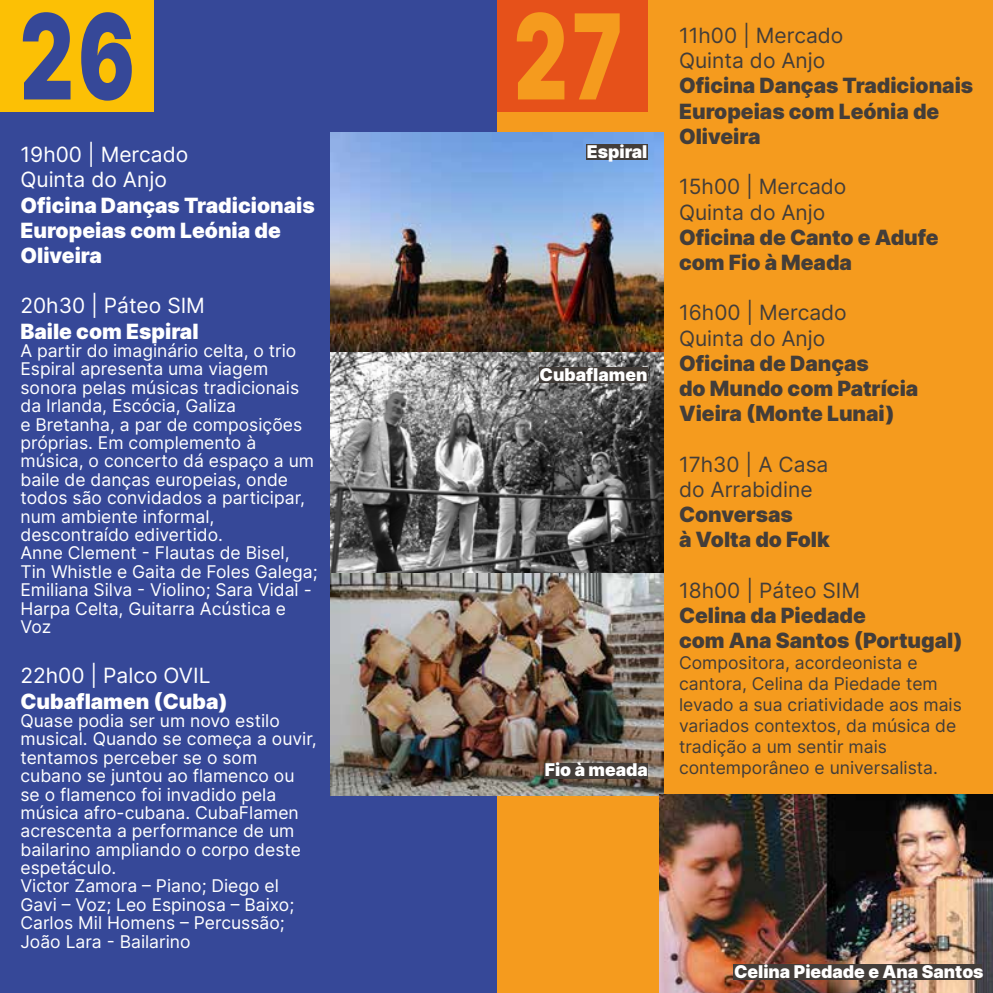
<style>
.page{position:relative;width:993px;height:993px;background:#fff}
.page>*{position:absolute;margin:0;border:0;box-sizing:border-box;transform-origin:0 0}
.t1{font:900 118.3px "Inter";color:#364898;scale:.7 1}
.t2{font:900 118.3px "Inter";color:#f59b1e;scale:.7 1}
.t3{font:900 21px/25.2px "Inter";color:#433d39}
.t4{font:21px/25.2px "Inter";color:#433d39}
.t5{font:900 21px/25.2px "Inter";color:#fff}
.t6{font:21px/25.2px "Inter";color:#fff}
.t7{font:17.5px/18.4px "Inter";color:#fff}
.t8{font:17.5px/21px "Inter";color:#433d39}
.t9{font:900 17.5px "Inter";color:#fff}
</style>
<div class="page">
<div style="left:496px;top:0;width:496px;height:992px;background:#f59b1e"></div>
<div style="left:0;top:0;width:496px;height:992px;background:#364898"></div>
<div style="left:0;top:0;width:153px;height:111px;background:#fcc005"></div>
<div style="left:496px;top:0;width:151px;height:111px;background:#e6511a"></div>
<img style="left:330px;top:132px;width:333px;height:663px">
<img style="left:659px;top:794px;width:333px;height:198px">
<div style="left:586px;top:144px;width:61px;height:16px;background:#433d39"></div>
<div style="left:538px;top:367px;width:109px;height:15px;background:#433d39"></div>
<div style="left:733px;top:963px;width:248px;height:16px;background:#433d39"></div>
<div style="left:544px;top:762px;width:103px;height:16px;background:#433d39"></div>
<h1 class="t1" style="left:20px;top:-30px;width:166px">26</h1>
<h1 class="t2" style="left:513px;top:-30px;width:157px">27</h1>
<p class="t6" style="left:20px;top:141px;width:169px">19h00 | Mercado<br>Quinta do Anjo</p>
<p class="t5" style="left:20px;top:192px;width:295px">Oficina Danças Tradicionais<br>Europeias com Leónia de<br>Oliveira</p>
<p class="t6" style="left:20px;top:292px;width:186px">20h30 | Páteo SIM</p>
<p class="t5" style="left:20px;top:318px;width:179px">Baile com Espiral</p>
<p class="t7" style="left:20px;top:341px;width:298px">A partir do imaginário celta, o trio<br>Espiral apresenta uma viagem sonora pelas músicas tradicionais da Irlanda, Escócia, Galiza<br>e Bretanha, a par de composições próprias. Em complemento à música, o concerto dá espaço a um baile de danças europeias, onde todos são convidados a participar, num ambiente informal, descontraído edivertido.<br>Anne Clement - Flautas de Bisel,<br>Tin Whistle e Gaita de Foles Galega;<br>Emiliana Silva - Violino; Sara Vidal -<br>Harpa Celta, Guitarra Acústica e<br>Voz</p>
<p class="t6" style="left:20px;top:662px;width:191px">22h00 | Palco OVIL</p>
<p class="t5" style="left:20px;top:687px;width:209px">Cubaflamen (Cuba)</p>
<p class="t7" style="left:20px;top:710px;width:298px">Quase podia ser um novo estilo musical. Quando se começa a ouvir, tentamos perceber se o som cubano se juntou ao flamenco ou se o flamenco foi invadido pela música afro-cubana. CubaFlamen acrescenta a performance de um bailarino ampliando o corpo deste espetáculo.<br>Victor Zamora – Piano; Diego el<br>Gavi – Voz; Leo Espinosa – Baixo;<br>Carlos Mil Homens – Percussão;<br>João Lara - Bailarino</p>
<p class="t9" style="left:586px;top:139px;width:62px">Espiral</p>
<p class="t9" style="left:539px;top:361px;width:109px">Cubaflamen</p>
<p class="t9" style="left:544px;top:757px;width:105px">Fio à meada</p>
<p class="t4" style="left:678px;top:22px;width:166px">11h00 | Mercado<br>Quinta do Anjo</p>
<p class="t3" style="left:678px;top:73px;width:295px">Oficina Danças Tradicionais<br>Europeias com Leónia de<br>Oliveira</p>
<p class="t4" style="left:678px;top:173px;width:169px">15h00 | Mercado<br>Quinta do Anjo</p>
<p class="t3" style="left:678px;top:224px;width:261px">Oficina de Canto e Adufe com Fio à Meada</p>
<p class="t4" style="left:678px;top:299px;width:169px">16h00 | Mercado<br>Quinta do Anjo</p>
<p class="t3" style="left:678px;top:350px;width:241px">Oficina de Danças<br>do Mundo com Patrícia<br>Vieira (Monte Lunai)</p>
<p class="t4" style="left:678px;top:451px;width:151px">17h30 | A Casa do Arrabidine</p>
<p class="t3" style="left:678px;top:501px;width:152px">Conversas<br>à Volta do Folk</p>
<p class="t4" style="left:678px;top:577px;width:182px">18h00 | Páteo SIM</p>
<p class="t3" style="left:678px;top:602px;width:285px">Celina da Piedade<br>com Ana Santos (Portugal)</p>
<p class="t8" style="left:678px;top:652px;width:284px">Compositora, acordeonista e cantora, Celina da Piedade tem levado a sua criatividade aos mais variados contextos, da música de tradição a um sentir mais contemporâneo e universalista.</p>
<p class="t9" style="left:733px;top:958px;width:251px">Celina Piedade e Ana Santos</p>
</div>
